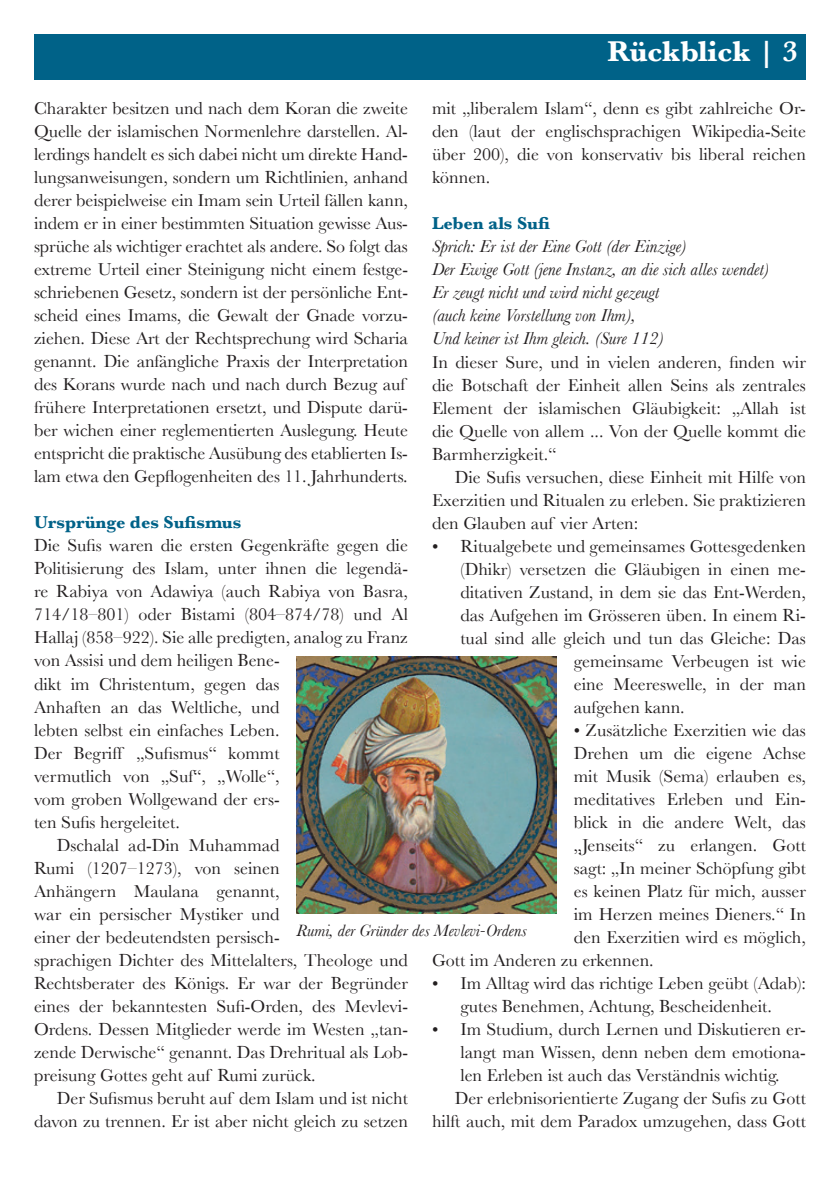
<style>
.page{position:relative;width:840px;height:1191px;background:#fff}
.page>*{position:absolute;margin:0;border:0;box-sizing:border-box;transform-origin:0 0}
.t1{font:700 30px "Baskerville";color:#fff}
.t2{font:18px/23px "Baskerville";color:#231f20;text-align:justify}
.t3{font:italic 18px/23px "Baskerville";color:#231f20}
.t4{font:700 18px "Baskerville";color:#006288}
.t5{font:italic 17.2px "Baskerville";color:#231f20}
.s1{font-weight:600}
</style>
<div class="page">
<div style="left:34px;top:34px;width:771px;height:45px;background:#006288"></div>
<img style="left:296px;top:656px;width:260px;height:257px">
<h1 class="t1" style="left:607px;top:34px;width:191px">Rückblick <span class="s1">| 3</span></h1>
<p class="t2" style="left:34px;top:97px;width:375px;text-align:left">Charakter besitzen und nach dem Koran die zweite Quelle der islamischen Normenlehre darstellen. Al&shy;lerdings handelt es sich dabei nicht um direkte Hand&shy;lungsanweisungen, sondern um Richtlinien, anhand derer beispielweise ein Imam sein Urteil fällen kann, indem er in einer bestimmten Situation gewisse Aus&shy;sprüche als wichtiger erachtet als andere. So folgt das extreme Urteil einer Steinigung nicht einem festge&shy;schriebenen Gesetz, sondern ist der persönliche Ent&shy;scheid eines Imams, die Gewalt der Gnade vorzu&shy;ziehen. Diese Art der Rechtsprechung wird Scharia genannt. Die anfängliche Praxis der Interpretation des Korans wurde nach und nach durch Bezug auf frühere Interpretationen ersetzt, und Dispute darü&shy;ber wichen einer reglementierten Auslegung. Heute entspricht die praktische Ausübung des etablierten Is&shy;lam etwa den Gepflogenheiten des 11. Jahrhunderts.</p>
<p class="t4" style="left:34px;top:512px;width:209px">Ursprünge des Sufismus</p>
<p class="t2" style="left:34px;top:534px;width:375px">Die Sufis waren die ersten Gegenkräfte gegen die</p>
<p class="t2" style="left:34px;top:557px;width:375px">Politisierung des Islam, unter ihnen die legendä-</p>
<p class="t2" style="left:34px;top:580px;width:375px">re Rabiya von Adawiya (auch Rabiya von Basra,</p>
<p class="t2" style="left:34px;top:603px;width:375px">714/18–801) oder Bistami (804–874/78) und Al</p>
<p class="t2" style="left:34px;top:626px;width:375px">Hallaj (858–922). Sie alle predigten, analog zu Franz</p>
<p class="t2" style="left:34px;top:649px;width:247px">von Assisi und dem heiligen Bene-</p>
<p class="t2" style="left:34px;top:672px;width:247px">dikt im Christentum, gegen das</p>
<p class="t2" style="left:34px;top:695px;width:247px">Anhaften an das Weltliche, und</p>
<p class="t2" style="left:34px;top:718px;width:247px">lebten selbst ein einfaches Leben.</p>
<p class="t2" style="left:34px;top:741px;width:247px">Der Begriff „Sufismus“ kommt</p>
<p class="t2" style="left:34px;top:764px;width:247px">vermutlich von „Suf“, „Wolle“,</p>
<p class="t2" style="left:34px;top:787px;width:247px">vom groben Wollgewand der ers-</p>
<p class="t2" style="left:34px;top:810px;width:147px">ten Sufis hergeleitet.</p>
<p class="t2" style="left:57px;top:833px;width:224px">Dschalal ad-Din Muhammad</p>
<p class="t2" style="left:34px;top:856px;width:247px">Rumi (1207–1273), von seinen</p>
<p class="t2" style="left:34px;top:879px;width:247px">Anhängern Maulana genannt,</p>
<p class="t2" style="left:34px;top:902px;width:247px">war ein persischer Mystiker und</p>
<p class="t2" style="left:34px;top:925px;width:247px">einer der bedeutendsten persisch-</p>
<p class="t2" style="left:34px;top:948px;width:375px">sprachigen Dichter des Mittelalters, Theologe und</p>
<p class="t2" style="left:34px;top:971px;width:375px">Rechtsberater des Königs. Er war der Begründer</p>
<p class="t2" style="left:34px;top:994px;width:375px">eines der bekanntesten Sufi-Orden, des Mevlevi-</p>
<p class="t2" style="left:34px;top:1017px;width:375px">Ordens. Dessen Mitglieder werde im Westen „tan-</p>
<p class="t2" style="left:34px;top:1040px;width:375px">zende Derwische“ genannt. Das Drehritual als Lob-</p>
<p class="t2" style="left:34px;top:1063px;width:283px">preisung Gottes geht auf Rumi zurück.</p>
<p class="t2" style="left:57px;top:1086px;width:352px">Der Sufismus beruht auf dem Islam und ist nicht</p>
<p class="t2" style="left:34px;top:1109px;width:375px">davon zu trennen. Er ist aber nicht gleich zu setzen</p>
<p class="t2" style="left:432px;top:97px;width:375px">mit „liberalem Islam“, denn es gibt zahlreiche Or&shy;den (laut der englischsprachigen Wikipedia-Seite über 200), die von konservativ bis liberal reichen können.</p>
<p class="t4" style="left:432px;top:213px;width:119px">Leben als Sufi</p>
<p class="t3" style="left:432px;top:235px;width:339px">Sprich: Er ist der Eine Gott (der Einzige)<br>Der Ewige Gott (jene Instanz, an die sich alles wendet)<br>Er zeugt nicht und wird nicht gezeugt<br>(auch keine Vorstellung von Ihm),<br>Und keiner ist Ihm gleich. (Sure 112)</p>
<p class="t2" style="left:432px;top:350px;width:375px">In dieser Sure, und in vielen anderen, finden wir die Botschaft der Einheit allen Seins als zentrales Element der islamischen Gläubigkeit: „Allah ist die Quelle von allem ... Von der Quelle kommt die Barmherzigkeit.“</p>
<p class="t2" style="left:432px;top:465px;width:375px;text-indent:23px">Die Sufis versuchen, diese Einheit mit Hilfe von Exerzitien und Ritualen zu erleben. Sie praktizieren den Glauben auf vier Arten:</p>
<p class="t2" style="left:432px;top:534px;width:375px">• Ritualgebete und gemeinsames Gottesgedenken</p>
<p class="t2" style="left:460px;top:557px;width:347px">(Dhikr) versetzen die Gläubigen in einen me-</p>
<p class="t2" style="left:460px;top:580px;width:347px">ditativen Zustand, in dem sie das Ent-Werden,</p>
<p class="t2" style="left:460px;top:603px;width:347px">das Aufgehen im Grösseren üben. In einem Ri-</p>
<p class="t2" style="left:460px;top:626px;width:347px">tual sind alle gleich und tun das Gleiche: Das</p>
<p class="t2" style="left:573px;top:649px;width:233px">gemeinsame Verbeugen ist wie</p>
<p class="t2" style="left:573px;top:672px;width:233px">eine Meereswelle, in der man</p>
<p class="t2" style="left:573px;top:695px;width:112px">aufgehen kann.</p>
<p class="t2" style="left:573px;top:718px;width:233px">• Zusätzliche Exerzitien wie das</p>
<p class="t2" style="left:573px;top:741px;width:233px">Drehen um die eigene Achse</p>
<p class="t2" style="left:573px;top:764px;width:233px">mit Musik (Sema) erlauben es,</p>
<p class="t2" style="left:573px;top:787px;width:233px">meditatives Erleben und Ein-</p>
<p class="t2" style="left:573px;top:810px;width:233px">blick in die andere Welt, das</p>
<p class="t2" style="left:573px;top:833px;width:233px">„Jenseits“ zu erlangen. Gott</p>
<p class="t2" style="left:573px;top:856px;width:233px">sagt: „In meiner Schöpfung gibt</p>
<p class="t2" style="left:573px;top:879px;width:233px">es keinen Platz für mich, ausser</p>
<p class="t2" style="left:573px;top:902px;width:233px">im Herzen meines Dieners.“ In</p>
<p class="t2" style="left:573px;top:925px;width:233px">den Exerzitien wird es möglich,</p>
<p class="t2" style="left:432px;top:948px;width:223px">Gott im Anderen zu erkennen.</p>
<p class="t2" style="left:432px;top:971px;width:375px;text-align:center">• Im Alltag wird das richtige Leben geübt (Adab): gutes Benehmen, Achtung, Bescheidenheit.</p>
<p class="t2" style="left:432px;top:1017px;width:375px">• Im Studium, durch Lernen und Diskutieren er-</p>
<p class="t2" style="left:460px;top:1040px;width:347px">langt man Wissen, denn neben dem emotiona-</p>
<p class="t2" style="left:460px;top:1063px;width:321px">len Erleben ist auch das Verständnis wichtig.</p>
<p class="t2" style="left:454px;top:1086px;width:352px">Der erlebnisorientierte Zugang der Sufis zu Gott</p>
<p class="t2" style="left:432px;top:1109px;width:375px">hilft auch, mit dem Paradox umzugehen, dass Gott</p>
<p class="t5" style="left:296px;top:920px;width:231px">Rumi, der Gründer des Mevlevi-Ordens</p>
</div>
